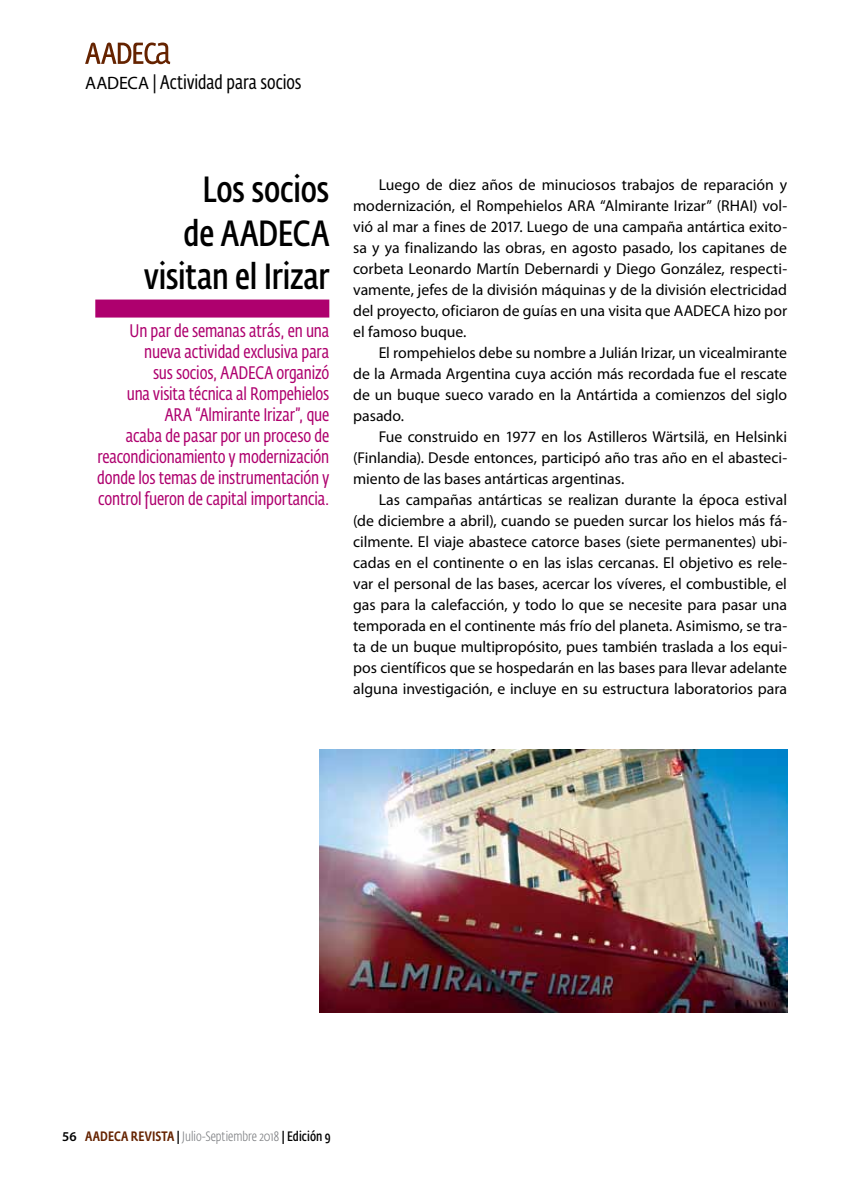
<style>
.page{position:relative;width:851px;height:1191px;background:#fff}
.page>*{position:absolute;margin:0;border:0;box-sizing:border-box;transform-origin:0 0}
.t1{font:600 36px/43.2px "Fedra Sans Cond Std";letter-spacing:-.005em;color:#000;text-align:right}
.t2{font:19.5px "Fedra Sans Cond Std";color:#000}
.t3{font:18px/21px "Fedra Sans Cond Std";letter-spacing:-.005em;color:#ae006e;text-align:right}
.t4{font:15.75px/21px "Myriad Pro";letter-spacing:-.005em;color:#000;text-align:justify}
.t5{font:300 13.5px "Fedra Sans Cond Std";letter-spacing:.005em;color:#808285}
.s1{font-family:"Myriad Pro";font-size:18px}
.s2{font-family:"Myriad Pro";font-weight:600;color:#000}
.s3{font-weight:500;color:#652300}
.s4{font-weight:500;color:#000}
.s5{font-weight:600;color:#000}
</style>
<div class="page">
<svg style="left:85px;top:43px;width:85px;height:21px"></svg>
<div style="left:95px;top:299px;width:234px;height:18px;background:#ae006e"></div>
<img style="left:319px;top:749px;width:468px;height:264px">
<p class="t2" style="left:85px;top:71px;width:218px"><span class="s1">AADECA</span> | Actividad para socios</p>
<h1 class="t1" style="left:144px;top:169px;width:186px">Los socios<br>de AADECA visitan el Irizar</h1>
<p class="t3" style="left:97px;top:320px;width:234px">Un par de semanas atrás, en una nueva actividad exclusiva para<br>sus socios, AADECA organizó<br>una visita técnica al Rompehielos ARA “Almirante Irizar”, que<br>acaba de pasar por un proceso de reacondicionamiento y modernización donde los temas de instrumentación y control fueron de capital importancia.</p>
<p class="t4" style="left:353px;top:174px;width:435px;text-indent:26px">Luego de diez años de minuciosos trabajos de reparación y modernización, el Rompehielos ARA “Almirante Irizar” (RHAI) vol&shy;vió al mar a fines de 2017. Luego de una campaña antártica exito&shy;sa y ya finalizando las obras, en agosto pasado, los capitanes de corbeta Leonardo Martín Debernardi y Diego González, respecti&shy;vamente, jefes de la división máquinas y de la división electricidad del proyecto, oficiaron de guías en una visita que AADECA hizo por el famoso buque.</p>
<p class="t4" style="left:353px;top:342px;width:435px;text-indent:26px">El rompehielos debe su nombre a Julián Irizar, un vicealmirante de la Armada Argentina cuya acción más recordada fue el rescate de un buque sueco varado en la Antártida a comienzos del siglo pasado.</p>
<p class="t4" style="left:353px;top:426px;width:435px;text-indent:26px">Fue construido en 1977 en los Astilleros Wärtsilä, en Helsinki (Finlandia). Desde entonces, participó año tras año en el abasteci&shy;miento de las bases antárticas argentinas.</p>
<p class="t4" style="left:353px;top:489px;width:435px;text-indent:26px">Las campañas antárticas se realizan durante la época estival (de diciembre a abril), cuando se pueden surcar los hielos más fá&shy;cilmente. El viaje abastece catorce bases (siete permanentes) ubi&shy;cadas en el continente o en las islas cercanas. El objetivo es rele&shy;var el personal de las bases, acercar los víveres, el combustible, el gas para la calefacción, y todo lo que se necesite para pasar una temporada en el continente más frío del planeta. Asimismo, se tra&shy;ta de un buque multipropósito, pues también traslada a los equi&shy;pos científicos que se hospedarán en las bases para llevar adelante alguna investigación, e incluye en su estructura laboratorios para</p>
<p class="t5" style="left:62px;top:1128px;width:270px"><span class="s2">56</span> <span class="s3">AADECA REVISTA</span> <span class="s4">|</span> Julio-Septiembre 2018 <span class="s4">|</span> <span class="s5">Edición 9</span></p>
</div>
